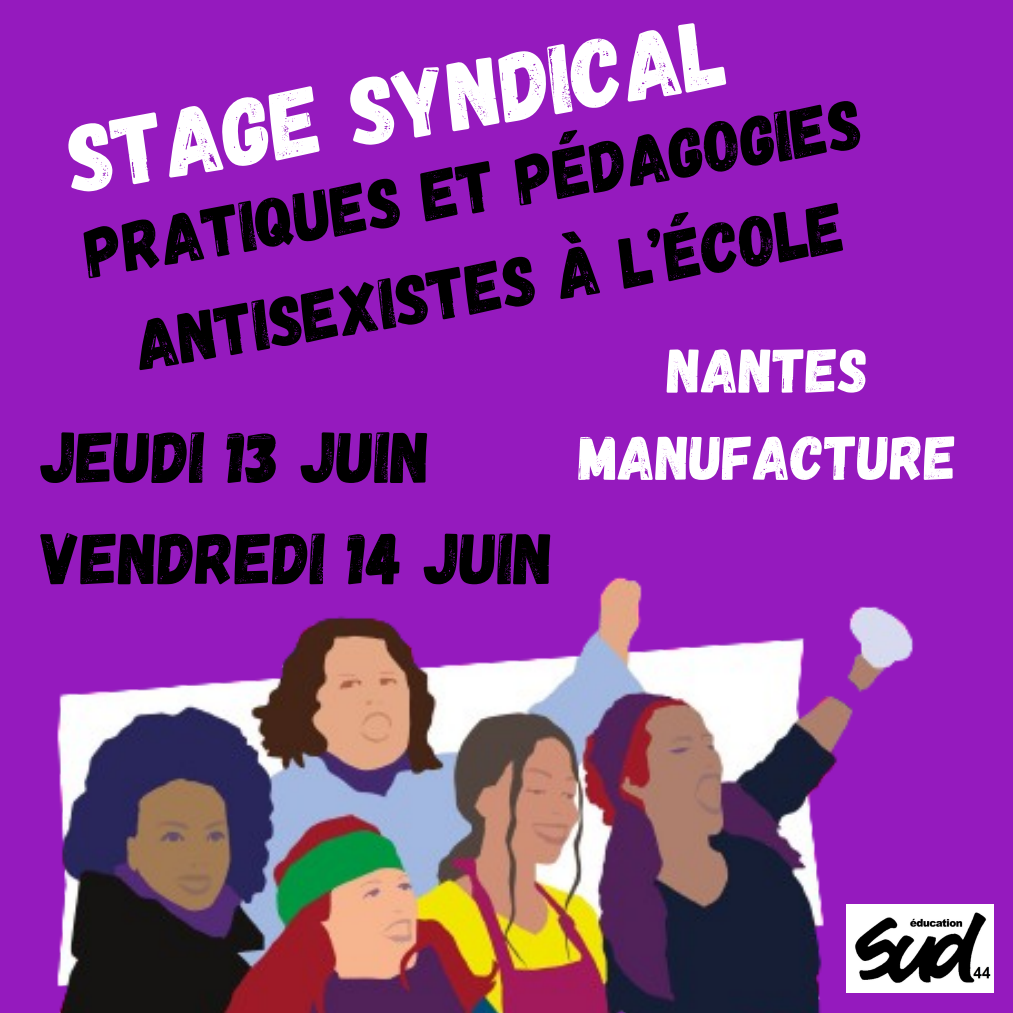
<style>
.page{position:relative;width:1013px;height:1013px;background:#fff}
.page>*{position:absolute;margin:0;border:0;box-sizing:border-box;transform-origin:0 0}
.t1{font:97.5px "Gagalin";color:#fff}
.t2{font:72.5px/101.2px "Gagalin";color:#000}
.t3{font:71.25px/99.1px "Gagalin";color:#000;text-align:center}
.t4{font:62.5px "Gagalin";color:#fff}
</style>
<div class="page">
<div style="left:0;top:0;width:1012px;height:1012px;background:#951abe"></div>
<img style="left:57px;top:577px;width:937px;height:435px">
<img style="left:846px;top:904px;width:147px;height:88px">
<h2 class="t1" style="left:58px;top:95px;width:667px;rotate:-9deg">STAGE SYNDICAL</h2>
<p class="t3" style="left:77px;top:204px;width:788px;rotate:-10deg">PRATIQUES ET PÉDAGOGIES<br>ANTISEXISTES À L’ÉCOLE</p>
<h2 class="t4" style="left:667px;top:330px;width:202px">NANTES</h2>
<p class="t2" style="left:41px;top:403px;width:514px">JEUDI 13 JUIN<br>VENDREDI 14 JUIN</p>
<p class="t4" style="left:579px;top:417px;width:379px">MANUFACTURE</p>
</div>
